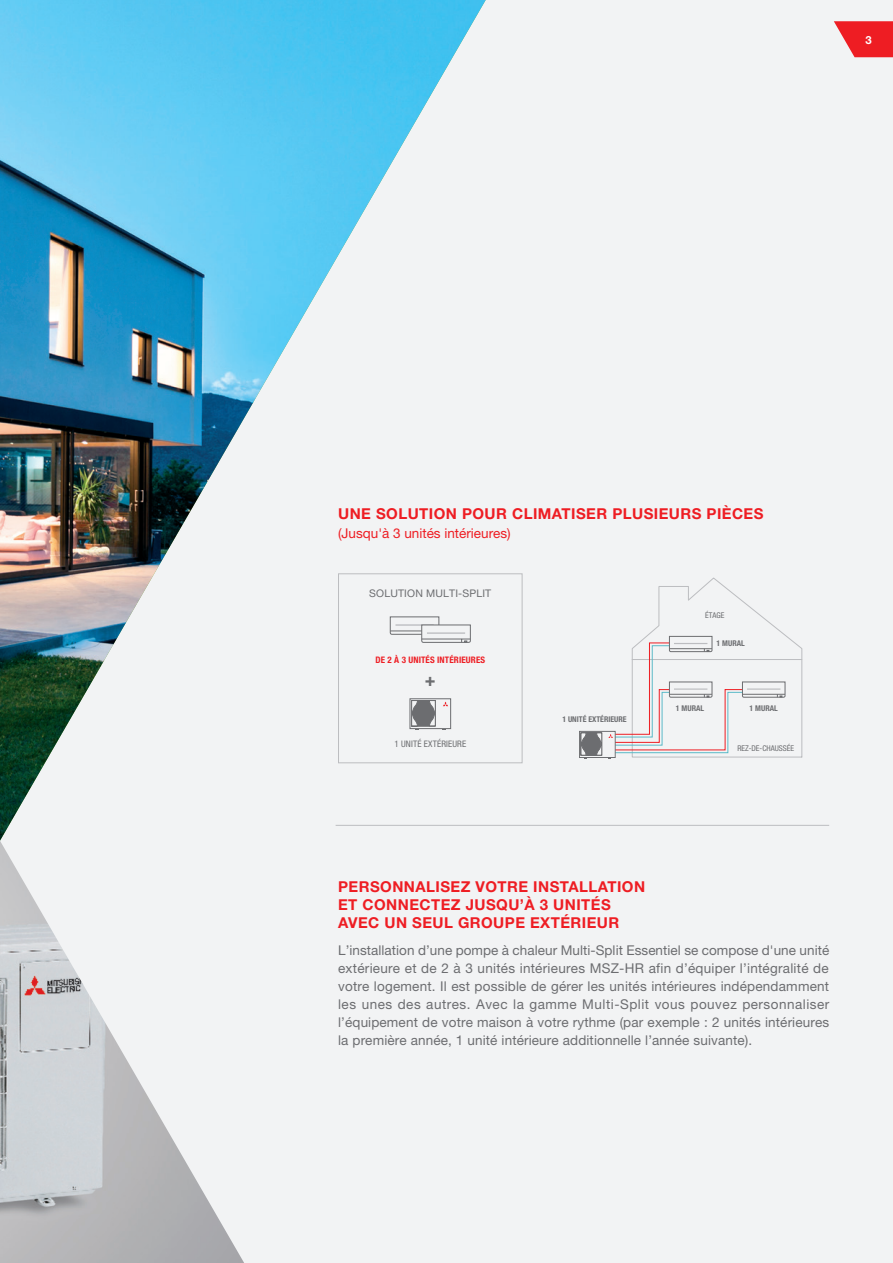
<style>
.page{position:relative;width:893px;height:1263px;background:#fff}
.page>*{position:absolute;margin:0;border:0;box-sizing:border-box;transform-origin:0 0}
.t1{font:700 condensed 18px "Helvetica Neue LT Pro";color:#6c6d70}
.t2{font:700 condensed 17.85px "Helvetica Neue LT Pro";color:#6c6d70}
.t3{font:700 15px/18px "Helvetica Neue LT Pro";letter-spacing:.03em;color:#ee1d23}
.t4{font:13.5px/18px "Helvetica Neue LT Pro";letter-spacing:.01em;color:#6c6d70;text-align:justify}
.t5{font:13.5px "Helvetica Neue LT Pro";color:#ee1d23}
.t6{font:700 11.25px "Helvetica Neue LT Pro";color:#fff}
.t7{font:10.5px "Helvetica Neue LT Pro";letter-spacing:.015em;color:#6c6d70}
.t8{font:700 condensed 9px "Helvetica Neue LT Pro";letter-spacing:.015em;color:#ee1d23}
.t9{font:condensed 9px "Helvetica Neue LT Pro";letter-spacing:.015em;color:#6c6d70}
.t10{font:700 condensed 7.95px "Helvetica Neue LT Pro";color:#6c6d70}
.t11{font:condensed 7.95px "Helvetica Neue LT Pro";color:#6c6d70}
</style>
<div class="page">
<div style="left:245px;top:841px;width:648px;height:422px;background:#f2f3f4"></div>
<img style="left:0;top:841px;width:245px;height:422px">
<div style="left:486px;top:0;width:407px;height:841px;background:#f2f3f4"></div>
<img style="left:0;top:0;width:486px;height:841px">
<div style="left:338px;top:573px;width:184px;height:190px;border:1px solid #bcbdc0"></div>
<div style="left:579px;top:731px;width:37px;height:27px;border:1px solid #6c6d70"></div>
<svg style="left:581px;top:577px;width:222px;height:182px"></svg>
<svg style="left:389px;top:616px;width:82px;height:27px"></svg>
<div style="left:409px;top:698px;width:42px;height:31px;border:1px solid #6c6d70"></div>
<svg style="left:443px;top:702px;width:5px;height:4px"></svg>
<svg style="left:411px;top:700px;width:25px;height:30px"></svg>
<hr style="left:336px;top:825px;width:493px;height:1px;background:#bcbdc0">
<svg style="left:834px;top:21px;width:59px;height:36px"></svg>
<p class="t6" style="left:865px;top:33px;width:8px">3</p>
<p class="t3" style="left:338px;top:504px;width:427px">UNE SOLUTION POUR CLIMATISER PLUSIEURS PIÈCES</p>
<p class="t5" style="left:338px;top:525px;width:174px">(Jusqu'à 3 unités intérieures)</p>
<p class="t7" style="left:369px;top:587px;width:124px">SOLUTION MULTI-SPLIT</p>
<p class="t8" style="left:375px;top:654px;width:111px">DE 2 À 3 UNITÉS INTÉRIEURES</p>
<h2 class="t2" style="left:420px;top:664px;width:12px">+</h2>
<h1 class="t1" style="left:425px;top:669px;width:12px">+</h1>
<p class="t9" style="left:394px;top:739px;width:73px">1 UNITÉ EXTÉRIEURE</p>
<p class="t10" style="left:562px;top:714px;width:66px">1 UNITÉ EXTÉRIEURE</p>
<p class="t11" style="left:705px;top:611px;width:21px">ÉTAGE</p>
<p class="t10" style="left:717px;top:638px;width:30px">1 MURAL</p>
<p class="t10" style="left:676px;top:703px;width:30px">1 MURAL</p>
<p class="t10" style="left:750px;top:703px;width:30px">1 MURAL</p>
<p class="t11" style="left:737px;top:744px;width:58px">REZ-DE-CHAUSSÉE</p>
<p class="t3" style="left:338px;top:878px;width:309px">PERSONNALISEZ VOTRE INSTALLATION<br>ET CONNECTEZ JUSQU’À 3 UNITÉS<br>AVEC UN SEUL GROUPE EXTÉRIEUR</p>
<p class="t4" style="left:338px;top:941px;width:493px">L’installation d’une pompe à chaleur Multi-Split Essentiel se compose d'une unité extérieure et de 2 à 3 unités intérieures MSZ-HR afin d’équiper l’intégralité de votre logement. Il est possible de gérer les unités intérieures indépendamment les unes des autres. Avec la gamme Multi-Split vous pouvez personnaliser l’équipement de votre maison à votre rythme (par exemple : 2 unités intérieures la première année, 1 unité intérieure additionnelle l’année suivante).</p>
</div>
